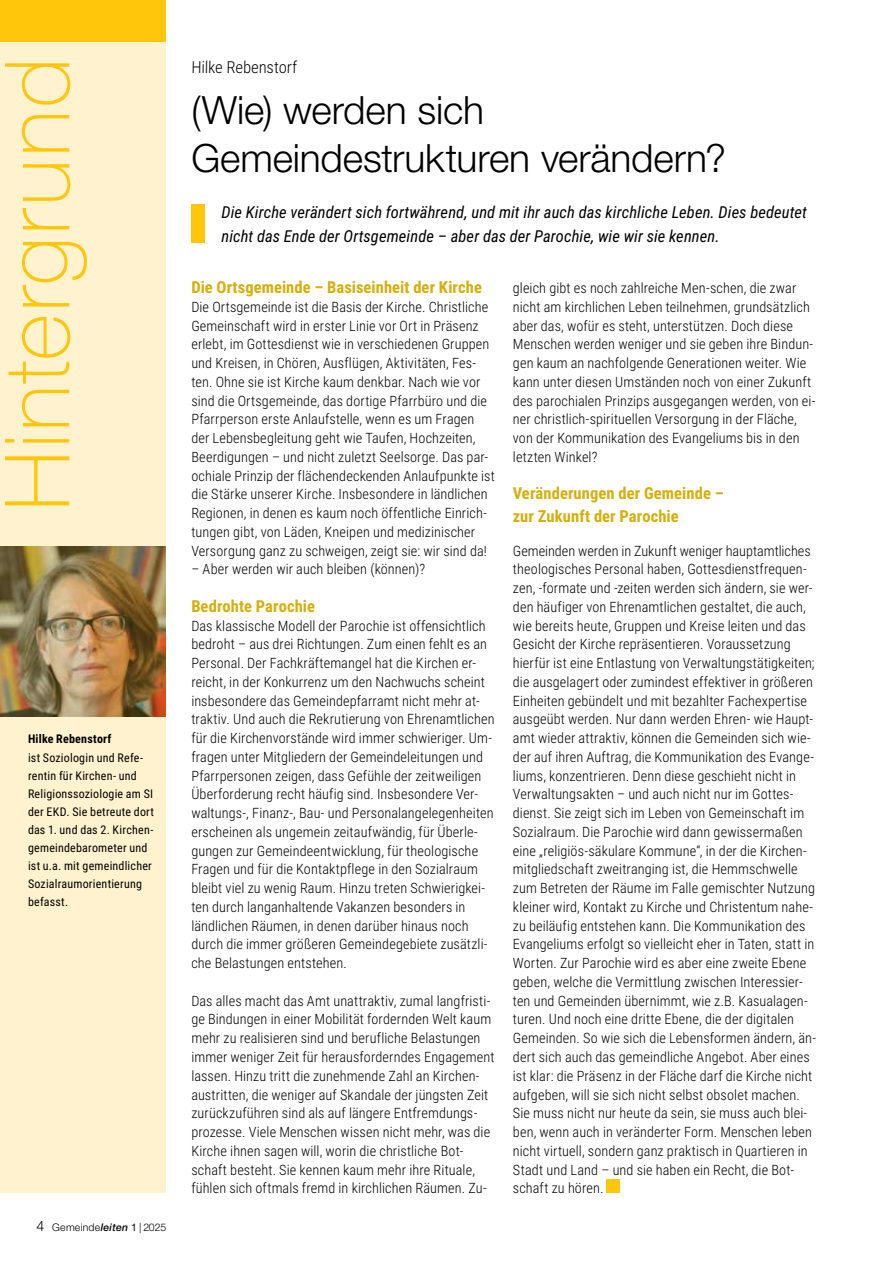
<style>
.page{position:relative;width:893px;height:1263px;background:#fff}
.page>*{position:absolute;margin:0;border:0;box-sizing:border-box;transform-origin:0 0}
.t1{font:100 90px "Helvetica Neue LT Std";letter-spacing:.025em;color:#ffc60b}
.t2{font:300 39px/48px "Helvetica Neue LT Std";letter-spacing:-.005em;color:#000}
.t3{font:italic 16.5px/24px "Roboto Condensed";letter-spacing:.005em;color:#000}
.t4{font:700 16.5px/22.5px "Roboto Condensed";letter-spacing:.005em;color:#d5ae07}
.t5{font:300 16.5px "Roboto Condensed";color:#000}
.t6{font:300 14.25px/18.8px "Roboto Condensed";letter-spacing:.01em;color:#000}
.t7{font:12px/18px "Roboto Condensed";letter-spacing:.02em;color:#000}
.t8{font:700 12px "Roboto Condensed";letter-spacing:.02em;color:#000}
.t9{font:300 10.5px "Helvetica Neue LT Std";letter-spacing:.02em;color:#000}
.s1{font-size:14.25px}
.s2{font-weight:500;font-style:italic}
.s3{font-weight:400}
</style>
<div class="page">
<svg style="left:0;top:41px;width:166px;height:1152px;background:#efe1bb"></svg>
<div style="left:607px;top:1180px;width:13px;height:13px;background:#ffc60b"></div>
<div style="left:0;top:0;width:166px;height:41px;background:#ffc60b"></div>
<div style="left:191px;top:205px;width:14px;height:38px;background:#ffc60b"></div>
<h1 class="t1" style="left:-14px;top:511px;width:455px;rotate:-90deg">Hintergrund</h1>
<p class="t8" style="left:28px;top:730px;width:85px">Hilke Rebenstorf</p>
<p class="t7" style="left:28px;top:748px;width:127px">ist Soziologin und Refe&shy;rentin für Kirchen- und<br>Religionssoziologie am SI der EKD. Sie betreute dort das 1. und das 2. Kirchen&shy;gemeindebarometer und ist u.a. mit gemeindlicher<br>Sozialraumorientierung befasst.</p>
<p class="t9" style="left:36px;top:1220px;width:131px"><span class="s1">4</span> Gemeinde<span class="s2">leiten</span> <span class="s3">1</span> | 2025</p>
<p class="t5" style="left:191px;top:55px;width:108px">Hilke Rebenstorf</p>
<h2 class="t2" style="left:191px;top:86px;width:536px">(Wie) werden sich<br>Gemeindestrukturen verändern?</h2>
<p class="t3" style="left:222px;top:200px;width:587px">Die Kirche verändert sich fortwährend, und mit ihr auch das kirchliche Leben. Dies bedeutet nicht das Ende der Ortsgemeinde – aber das der Parochie, wie wir sie kennen.</p>
<p class="t4" style="left:191px;top:275px;width:292px">Die Ortsgemeinde – Basiseinheit der Kirche</p>
<p class="t6" style="left:191px;top:297px;width:305px">Die Ortsgemeinde ist die Basis der Kirche. Christliche Gemeinschaft wird in erster Linie vor Ort in Präsenz erlebt, im Gottesdienst wie in verschiedenen Gruppen und Kreisen, in Chören, Ausflügen, Aktivitäten, Fes&shy;ten. Ohne sie ist Kirche kaum denkbar. Nach wie vor sind die Ortsgemeinde, das dortige Pfarrbüro und die Pfarrperson erste Anlaufstelle, wenn es um Fragen der Lebensbegleitung geht wie Taufen, Hochzeiten, Beerdigungen – und nicht zuletzt Seelsorge. Das par&shy;ochiale Prinzip der flächendeckenden Anlaufpunkte ist die Stärke unserer Kirche. Insbesondere in ländlichen Regionen, in denen es kaum noch öffentliche Einrich&shy;tungen gibt, von Läden, Kneipen und medizinischer Versorgung ganz zu schweigen, zeigt sie: wir sind da!</p>
<p class="t6" style="left:191px;top:559px;width:235px">– Aber werden wir auch bleiben (können)?</p>
<p class="t4" style="left:191px;top:594px;width:125px">Bedrohte Parochie</p>
<p class="t6" style="left:191px;top:616px;width:305px">Das klassische Modell der Parochie ist offensichtlich bedroht – aus drei Richtungen. Zum einen fehlt es an Personal. Der Fachkräftemangel hat die Kirchen er&shy;reicht, in der Konkurrenz um den Nachwuchs scheint insbesondere das Gemeindepfarramt nicht mehr at&shy;traktiv. Und auch die Rekrutierung von Ehrenamtlichen für die Kirchenvorstände wird immer schwieriger. Um&shy;fragen unter Mitgliedern der Gemeindeleitungen und Pfarrpersonen zeigen, dass Gefühle der zeitweiligen Überforderung recht häufig sind. Insbesondere Ver&shy;waltungs-, Finanz-, Bau- und Personalangelegenheiten erscheinen als ungemein zeitaufwändig, für Überle&shy;gungen zur Gemeindeentwicklung, für theologische Fragen und für die Kontaktpflege in den Sozialraum bleibt viel zu wenig Raum. Hinzu treten Schwierigkei&shy;ten durch langanhaltende Vakanzen besonders in ländlichen Räumen, in denen darüber hinaus noch durch die immer größeren Gemeindegebiete zusätzli&shy;che Belastungen entstehen.</p>
<p class="t6" style="left:191px;top:991px;width:305px">Das alles macht das Amt unattraktiv, zumal langfristi&shy;ge Bindungen in einer Mobilität fordernden Welt kaum mehr zu realisieren sind und berufliche Belastungen immer weniger Zeit für herausforderndes Engagement lassen. Hinzu tritt die zunehmende Zahl an Kirchen&shy;austritten, die weniger auf Skandale der jüngsten Zeit zurückzuführen sind als auf längere Entfremdungs&shy;prozesse. Viele Menschen wissen nicht mehr, was die Kirche ihnen sagen will, worin die christliche Bot&shy;schaft besteht. Sie kennen kaum mehr ihre Rituale, fühlen sich oftmals fremd in kirchlichen Räumen. Zu-</p>
<p class="t6" style="left:513px;top:278px;width:304px">gleich gibt es noch zahlreiche Men-schen, die zwar nicht am kirchlichen Leben teilnehmen, grundsätzlich aber das, wofür es steht, unterstützen. Doch diese Menschen werden weniger und sie geben ihre Bindun&shy;gen kaum an nachfolgende Generationen weiter. Wie kann unter diesen Umständen noch von einer Zukunft des parochialen Prinzips ausgegangen werden, von ei&shy;ner christlich-spirituellen Versorgung in der Fläche, von der Kommunikation des Evangeliums bis in den letzten Winkel?</p>
<p class="t4" style="left:513px;top:482px;width:212px">Veränderungen der Gemeinde – zur Zukunft der Parochie</p>
<p class="t6" style="left:513px;top:541px;width:305px">Gemeinden werden in Zukunft weniger hauptamtliches theologisches Personal haben, Gottesdienstfrequen&shy;zen, -formate und -zeiten werden sich ändern, sie wer&shy;den häufiger von Ehrenamtlichen gestaltet, die auch, wie bereits heute, Gruppen und Kreise leiten und das Gesicht der Kirche repräsentieren. Voraussetzung hierfür ist eine Entlastung von Verwaltungstätigkeiten; die ausgelagert oder zumindest effektiver in größeren Einheiten gebündelt und mit bezahlter Fachexpertise ausgeübt werden. Nur dann werden Ehren- wie Haupt&shy;amt wieder attraktiv, können die Gemeinden sich wie&shy;der auf ihren Auftrag, die Kommunikation des Evange&shy;liums, konzentrieren. Denn diese geschieht nicht in Verwaltungsakten – und auch nicht nur im Gottes&shy;dienst. Sie zeigt sich im Leben von Gemeinschaft im Sozialraum. Die Parochie wird dann gewissermaßen eine „religiös-säkulare Kommune“, in der die Kirchen&shy;mitgliedschaft zweitranging ist, die Hemmschwelle zum Betreten der Räume im Falle gemischter Nutzung kleiner wird, Kontakt zu Kirche und Christentum nahe&shy;zu beiläufig entstehen kann. Die Kommunikation des Evangeliums erfolgt so vielleicht eher in Taten, statt in Worten. Zur Parochie wird es aber eine zweite Ebene geben, welche die Vermittlung zwischen Interessier&shy;ten und Gemeinden übernimmt, wie z.B. Kasualagen&shy;turen. Und noch eine dritte Ebene, die der digitalen Gemeinden. So wie sich die Lebensformen ändern, än&shy;dert sich auch das gemeindliche Angebot. Aber eines ist klar: die Präsenz in der Fläche darf die Kirche nicht aufgeben, will sie sich nicht selbst obsolet machen.<br>Sie muss nicht nur heute da sein, sie muss auch blei&shy;ben, wenn auch in veränderter Form. Menschen leben nicht virtuell, sondern ganz praktisch in Quartieren in Stadt und Land – und sie haben ein Recht, die Bot&shy;schaft zu hören.</p>
</div>
